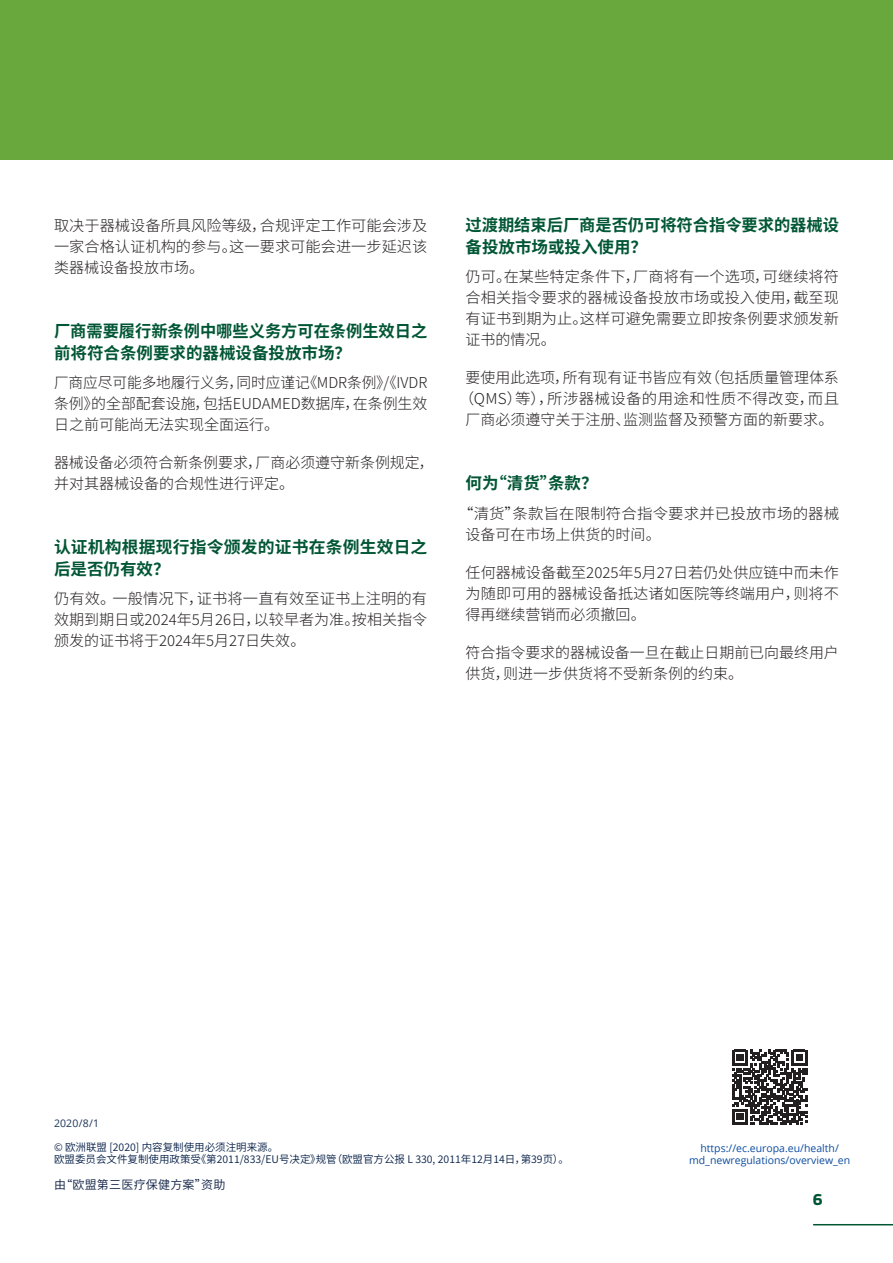
<style>
.page{position:relative;width:893px;height:1263px;background:#fff}
.page>*{position:absolute;margin:0;border:0;box-sizing:border-box;transform-origin:0 0}
.t1{font:700 16.5px/21.5px "Source Han Sans CN";color:#005634}
.t2{font:700 16.5px "EC Square Sans Pro";color:#005634}
.t3{font:300 15px/21px "Source Han Sans CN";color:#231f20;text-align:justify}
.t4{font:12px "Source Han Sans CN";letter-spacing:.02em;color:#0f2044}
.t5{font:10.5px "Source Han Sans CN";color:#051f47}
.t6{font:10.5px/12px "Open Sans";color:#0d4da1;text-align:center}
.t7{font:10.5px "Open Sans";color:#1e355a}
</style>
<div class="page">
<hr style="left:814px;top:1224px;width:79px;height:1px;background:#005634">
<div style="left:0;top:0;width:893px;height:159px;background:#68a83c"></div>
<svg style="left:732px;top:1049px;width:75px;height:76px"></svg>
<p class="t3" style="left:54px;top:216px;width:375px">取决于器械设备所具风险等级，合规评定工作可能会涉及一家合格认证机构的参与。这一要求可能会进一步延迟该类器械设备投放市场。</p>
<p class="t1" style="left:54px;top:321px;width:375px">厂商需要履行新条例中哪些义务方可在条例生效日之前将符合条例要求的器械设备投放市场？</p>
<p class="t3" style="left:54px;top:373px;width:375px">厂商应尽可能多地履行义务，同时应谨记《MDR条例》/《IVDR条例》的全部配套设施，包括EUDAMED数据库，在条例生效日之前可能尚无法实现全面运行。</p>
<p class="t3" style="left:54px;top:453px;width:381px">器械设备必须符合新条例要求，厂商必须遵守新条例规定，并对其器械设备的合规性进行评定。</p>
<p class="t1" style="left:54px;top:537px;width:375px">认证机构根据现行指令颁发的证书在条例生效日之后是否仍有效？</p>
<p class="t3" style="left:54px;top:589px;width:375px">仍有效。一般情况下，证书将一直有效至证书上注明的有效期到期日或2024年5月26日，以较早者为准。按相关指令颁发的证书将于2024年5月27日失效。</p>
<p class="t1" style="left:466px;top:215px;width:375px">过渡期结束后厂商是否仍可将符合指令要求的器械设备投放市场或投入使用？</p>
<p class="t3" style="left:466px;top:266px;width:375px">仍可。在某些特定条件下，厂商将有一个选项，可继续将符合相关指令要求的器械设备投放市场或投入使用，截至现有证书到期为止。这样可避免需要立即按条例要求颁发新证书的情况。</p>
<p class="t3" style="left:459px;top:367px;width:382px;text-align:center">要使用此选项，所有现有证书皆应有效（包括质量管理体系（QMS）等），所涉器械设备的用途和性质不得改变，而且厂商必须遵守关于注册、监测监督及预警方面的新要求。</p>
<p class="t1" style="left:466px;top:473px;width:133px">何为“清货”条款？</p>
<p class="t3" style="left:466px;top:503px;width:375px;text-indent:-7px">“清货”条款旨在限制符合指令要求并已投放市场的器械设备可在市场上供货的时间。</p>
<p class="t3" style="left:466px;top:562px;width:375px">任何器械设备截至2025年5月27日若仍处供应链中而未作为随即可用的器械设备抵达诸如医院等终端用户，则将不得再继续营销而必须撤回。</p>
<p class="t3" style="left:466px;top:642px;width:375px">符合指令要求的器械设备一旦在截止日期前已向最终用户供货，则进一步供货将不受新条例的约束。</p>
<p class="t7" style="left:54px;top:1116px;width:47px">2020/8/1</p>
<p class="t5" style="left:54px;top:1141px;width:226px">© 欧洲联盟 [2020] 内容复制使用必须注明来源。</p>
<p class="t5" style="left:54px;top:1153px;width:517px">欧盟委员会文件复制使用政策受《第2011/833/EU号决定》规管（欧盟官方公报 L 330, 2011年12月14日，第39页）。</p>
<p class="t4" style="left:54px;top:1177px;width:173px">由“欧盟第三医疗保健方案”资助</p>
<p class="t6" style="left:689px;top:1141px;width:163px">https://ec.europa.eu/health/ md_newregulations/overview_en</p>
<p class="t2" style="left:813px;top:1189px;width:11px">6</p>
</div>
